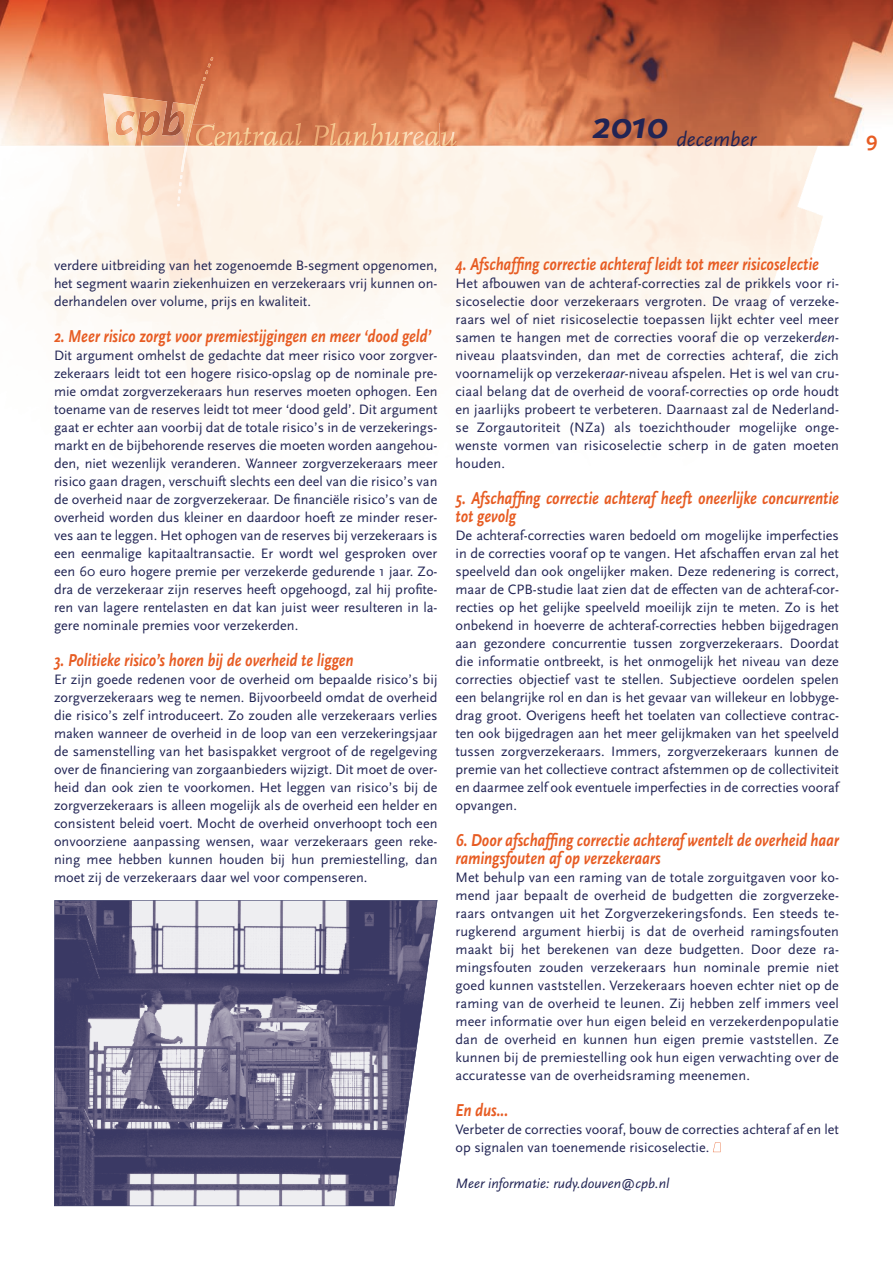
<style>
.page{position:relative;width:893px;height:1263px;background:#fff}
.page>*{position:absolute;margin:0;border:0;box-sizing:border-box;transform-origin:0 0}
.t1{font:italic 21px "Scala Sans";color:#212454}
.t2{font:700 21px "Scala Sans";color:#e75c23}
.t3{font:italic 700 18px/18px "Scala Sans";color:#e75c23;scale:.83 1}
.t4{font:14.25px/18px "Scala Sans";color:#212454;text-align:justify}
.t5{font:italic 14.25px "Scala Sans";color:#212454}
.s1{font-style:italic}
</style>
<div class="page">
<img style="left:0;top:0;width:893px;height:1207px">
<img style="left:739px;top:948px;width:110px;height:259px">
<img style="left:215px;top:146px;width:224px;height:1px">
<img style="left:214px;top:123px;width:225px;height:23px">
<svg style="left:187px;top:125px;width:28px;height:22px"></svg>
<svg style="left:441px;top:146px;width:16px;height:1px"></svg>
<img style="left:441px;top:132px;width:16px;height:14px">
<img style="left:109px;top:146px;width:72px;height:1px">
<img style="left:103px;top:94px;width:82px;height:52px">
<img style="left:186px;top:57px;width:27px;height:85px">
<img style="left:177px;top:147px;width:8px;height:59px">
<img style="left:181px;top:146px;width:6px;height:25px">
<img style="left:185px;top:84px;width:18px;height:62px">
<svg style="left:713px;top:1142px;width:8px;height:10px"></svg>
<svg style="left:54px;top:900px;width:383px;height:306px;background:#827f9a"></svg>
<h1 class="t1" style="left:592px;top:127px;width:165px"><sup>2010</sup> december</h1>
<h1 class="t2" style="left:866px;top:128px;width:13px">9</h1>
<p class="t4" style="left:54px;top:257px;width:385px">verdere uitbreiding van het zogenoemde B-segment opgenomen, het segment waarin ziekenhuizen en verzekeraars vrij kunnen on&shy;derhandelen over volume, prijs en kwaliteit.</p>
<p class="t3" style="left:54px;top:328px;width:456px">2. Meer risico zorgt voor premiestijgingen en meer ‘dood geld’</p>
<p class="t4" style="left:54px;top:347px;width:385px">Dit argument omhelst de gedachte dat meer risico voor zorgver&shy;zekeraars leidt tot een hogere risico-opslag op de nominale pre&shy;mie omdat zorgverzekeraars hun reserves moeten ophogen. Een toename van de reserves leidt tot meer ‘dood geld’. Dit argument gaat er echter aan voorbij dat de totale risico’s in de verzekerings&shy;markt en de bijbehorende reserves die moeten worden aangehou&shy;den, niet wezenlijk veranderen. Wanneer zorgverzekeraars meer risico gaan dragen, verschuift slechts een deel van die risico’s van de overheid naar de zorgverzekeraar. De financiële risico’s van de overheid worden dus kleiner en daardoor hoeft ze minder reser&shy;ves aan te leggen. Het ophogen van de reserves bij verzekeraars is een eenmalige kapitaaltransactie. Er wordt wel gesproken over een 60 euro hogere premie per verzekerde gedurende 1 jaar. Zo&shy;dra de verzekeraar zijn reserves heeft opgehoogd, zal hij profite&shy;ren van lagere rentelasten en dat kan juist weer resulteren in la&shy;gere nominale premies voor verzekerden.</p>
<p class="t3" style="left:54px;top:652px;width:363px">3. Politieke risico’s horen bij de overheid te liggen</p>
<p class="t4" style="left:54px;top:671px;width:385px">Er zijn goede redenen voor de overheid om bepaalde risico’s bij zorgverzekeraars weg te nemen. Bijvoorbeeld omdat de overheid die risico’s zelf introduceert. Zo zouden alle verzekeraars verlies maken wanneer de overheid in de loop van een verzekeringsjaar de samenstelling van het basispakket vergroot of de regelgeving over de financiering van zorgaanbieders wijzigt. Dit moet de over&shy;heid dan ook zien te voorkomen. Het leggen van risico’s bij de zorgverzekeraars is alleen mogelijk als de overheid een helder en consistent beleid voert. Mocht de overheid onverhoopt toch een onvoorziene aanpassing wensen, waar verzekeraars geen reke&shy;ning mee hebben kunnen houden bij hun premiestelling, dan moet zij de verzekeraars daar wel voor compenseren.</p>
<p class="t3" style="left:455px;top:256px;width:439px">4. Afschaffing correctie achteraf leidt tot meer risicoselectie</p>
<p class="t4" style="left:455px;top:275px;width:385px">Het afbouwen van de achteraf-correcties zal de prikkels voor ri&shy;sicoselectie door verzekeraars vergroten. De vraag of verzeke&shy;raars wel of niet risicoselectie toepassen lijkt echter veel meer samen te hangen met de correcties vooraf die op verzeker<span class="s1">den&shy;</span>niveau plaatsvinden, dan met de correcties achteraf, die zich voornamelijk op verzeker<span class="s1">aar-</span>niveau afspelen. Het is wel van cru&shy;ciaal belang dat de overheid de vooraf-correcties op orde houdt en jaarlijks probeert te verbeteren. Daarnaast zal de Nederland&shy;se Zorgautoriteit (NZa) als toezichthouder mogelijke onge&shy;wenste vormen van risicoselectie scherp in de gaten moeten houden.</p>
<p class="t3" style="left:455px;top:490px;width:463px">5. Afschaffing correctie achteraf heeft oneerlijke concurrentie tot gevolg</p>
<p class="t4" style="left:455px;top:527px;width:385px">De achteraf-correcties waren bedoeld om mogelijke imperfecties in de correcties vooraf op te vangen. Het afschaffen ervan zal het speelveld dan ook ongelijker maken. Deze redenering is correct, maar de CPB-studie laat zien dat de effecten van de achteraf-cor&shy;recties op het gelijke speelveld moeilijk zijn te meten. Zo is het onbekend in hoeverre de achteraf-correcties hebben bijgedragen aan gezondere concurrentie tussen zorgverzekeraars. Doordat die informatie ontbreekt, is het onmogelijk het niveau van deze correcties objectief vast te stellen. Subjectieve oordelen spelen een belangrijke rol en dan is het gevaar van willekeur en lobbyge&shy;drag groot. Overigens heeft het toelaten van collectieve contrac&shy;ten ook bijgedragen aan het meer gelijkmaken van het speelveld tussen zorgverzekeraars. Immers, zorgverzekeraars kunnen de premie van het collectieve contract afstemmen op de collectiviteit en daarmee zelf ook eventuele imperfecties in de correcties vooraf opvangen.</p>
<p class="t3" style="left:455px;top:832px;width:463px">6. Door afschaffing correctie achteraf wentelt de overheid haar ramingsfouten af op verzekeraars</p>
<p class="t4" style="left:455px;top:869px;width:385px">Met behulp van een raming van de totale zorguitgaven voor ko&shy;mend jaar bepaalt de overheid de budgetten die zorgverzeke&shy;raars ontvangen uit het Zorgverzekeringsfonds. Een steeds te&shy;rugkerend argument hierbij is dat de overheid ramingsfouten maakt bij het berekenen van deze budgetten. Door deze ra&shy;mingsfouten zouden verzekeraars hun nominale premie niet goed kunnen vaststellen. Verzekeraars hoeven echter niet op de raming van de overheid te leunen. Zij hebben zelf immers veel meer informatie over hun eigen beleid en verzekerdenpopulatie dan de overheid en kunnen hun eigen premie vaststellen. Ze kunnen bij de premiestelling ook hun eigen verwachting over de accuratesse van de overheidsraming meenemen.</p>
<p class="t3" style="left:455px;top:1102px;width:65px">En dus...</p>
<p class="t4" style="left:455px;top:1121px;width:385px">Verbeter de correcties vooraf, bouw de correcties achteraf af en let op signalen van toenemende risicoselectie.</p>
<p class="t5" style="left:455px;top:1176px;width:215px">Meer informatie: rudy.douven@cpb.nl</p>
</div>
